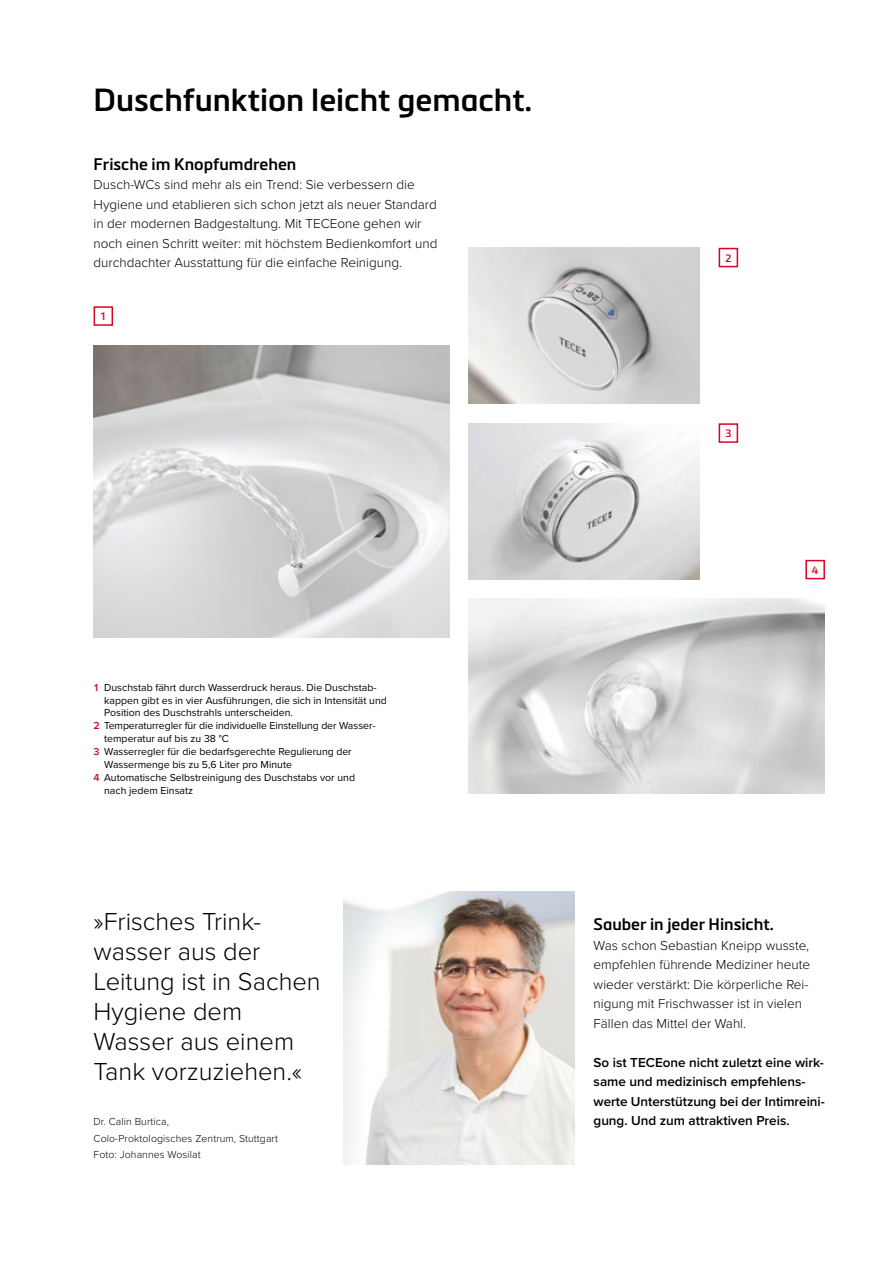
<style>
.page{position:relative;width:893px;height:1263px;background:#fff}
.page>*{position:absolute;margin:0;border:0;box-sizing:border-box;transform-origin:0 0}
.t1{font:600 31.5px "Metronic Pro";color:#000}
.t2{font:300 25.5px/30px "Proxima Nova";color:#000}
.t3{font:600 16.5px "Metronic Pro";color:#000}
.t4{font:300 13.5px/19.5px "Proxima Nova";color:#000}
.t5{font:600 13.5px/19.5px "Proxima Nova";color:#000}
.t6{font:10.5px "Proxima Nova";color:#000}
.t7{font:300 10.5px/16.5px "Proxima Nova";letter-spacing:.01em;color:#000}
.t8{font:600 10.5px "Metronic Pro";color:#d60524}
.s1{font-weight:600;color:#d60524}
</style>
<div class="page">
<img style="left:94px;top:345px;width:356px;height:293px">
<img style="left:469px;top:599px;width:356px;height:195px">
<img style="left:469px;top:248px;width:231px;height:156px">
<img style="left:469px;top:423px;width:231px;height:156px">
<div style="left:94px;top:306px;width:19px;height:20px;border:2px solid #d60524"></div>
<div style="left:719px;top:248px;width:19px;height:19px;border:2px solid #d60524"></div>
<div style="left:719px;top:423px;width:19px;height:20px;border:2px solid #d60524"></div>
<div style="left:805px;top:560px;width:20px;height:19px;border:2px solid #d60524"></div>
<img style="left:344px;top:891px;width:231px;height:273px">
<h1 class="t1" style="left:94px;top:80px;width:440px">Duschfunktion leicht gemacht.</h1>
<p class="t3" style="left:94px;top:154px;width:204px">Frische im Knopfumdrehen</p>
<p class="t4" style="left:94px;top:174px;width:345px">Dusch-WCs sind mehr als ein Trend: Sie verbessern die Hygiene und etablieren sich schon jetzt als neuer Standard in der modernen Badgestaltung. Mit TECEone gehen wir noch einen Schritt weiter: mit höchstem Bedienkomfort und durchdachter Ausstattung für die einfache Reinigung.</p>
<p class="t8" style="left:100px;top:310px;width:8px">1</p>
<p class="t6" style="left:94px;top:679px;width:284px"><span class="s1">1</span> Duschstab fährt durch Wasserdruck heraus. Die Duschstab-</p>
<p class="t6" style="left:104px;top:692px;width:284px">kappen gibt es in vier Ausführungen, die sich in Intensität und</p>
<p class="t6" style="left:104px;top:705px;width:190px">Position des Duschstrahls unterscheiden.</p>
<p class="t6" style="left:94px;top:718px;width:284px"><span class="s1">2</span> Temperaturregler für die individuelle Einstellung der Wasser-</p>
<p class="t6" style="left:104px;top:731px;width:126px">temperatur auf bis zu 38 °C</p>
<p class="t6" style="left:94px;top:744px;width:260px"><span class="s1">3</span> Wasserregler für die bedarfsgerechte Regulierung der</p>
<p class="t6" style="left:104px;top:757px;width:189px">Wassermenge bis zu 5,6 Liter pro Minute</p>
<p class="t6" style="left:94px;top:770px;width:263px"><span class="s1">4</span> Automatische Selbstreinigung des Duschstabs vor und</p>
<p class="t6" style="left:104px;top:782px;width:91px">nach jedem Einsatz</p>
<h2 class="t2" style="left:94px;top:906px;width:229px">»Frisches Trink&shy;wasser aus der<br>Leitung ist in Sachen<br>Hygiene dem<br>Wasser aus einem<br>Tank vorzuziehen.«</h2>
<p class="t7" style="left:94px;top:1113px;width:186px">Dr. Calin Burtica,<br>Colo-Proktologisches Zentrum, Stuttgart<br>Foto: Johannes Wosilat</p>
<p class="t8" style="left:725px;top:251px;width:8px">2</p>
<p class="t8" style="left:725px;top:427px;width:8px">3</p>
<p class="t8" style="left:812px;top:563px;width:8px">4</p>
<p class="t3" style="left:594px;top:914px;width:182px">Sauber in jeder Hinsicht.</p>
<p class="t4" style="left:594px;top:935px;width:218px">Was schon Sebastian Kneipp wusste, empfehlen führende Mediziner heute wieder verstärkt: Die körperliche Rei&shy;nigung mit Frischwasser ist in vielen Fällen das Mittel der Wahl.</p>
<p class="t5" style="left:594px;top:1052px;width:233px">So ist TECEone nicht zuletzt eine wirk&shy;same und medizinisch empfehlens&shy;werte Unterstützung bei der Intimreini&shy;gung. Und zum attraktiven Preis.</p>
</div>
